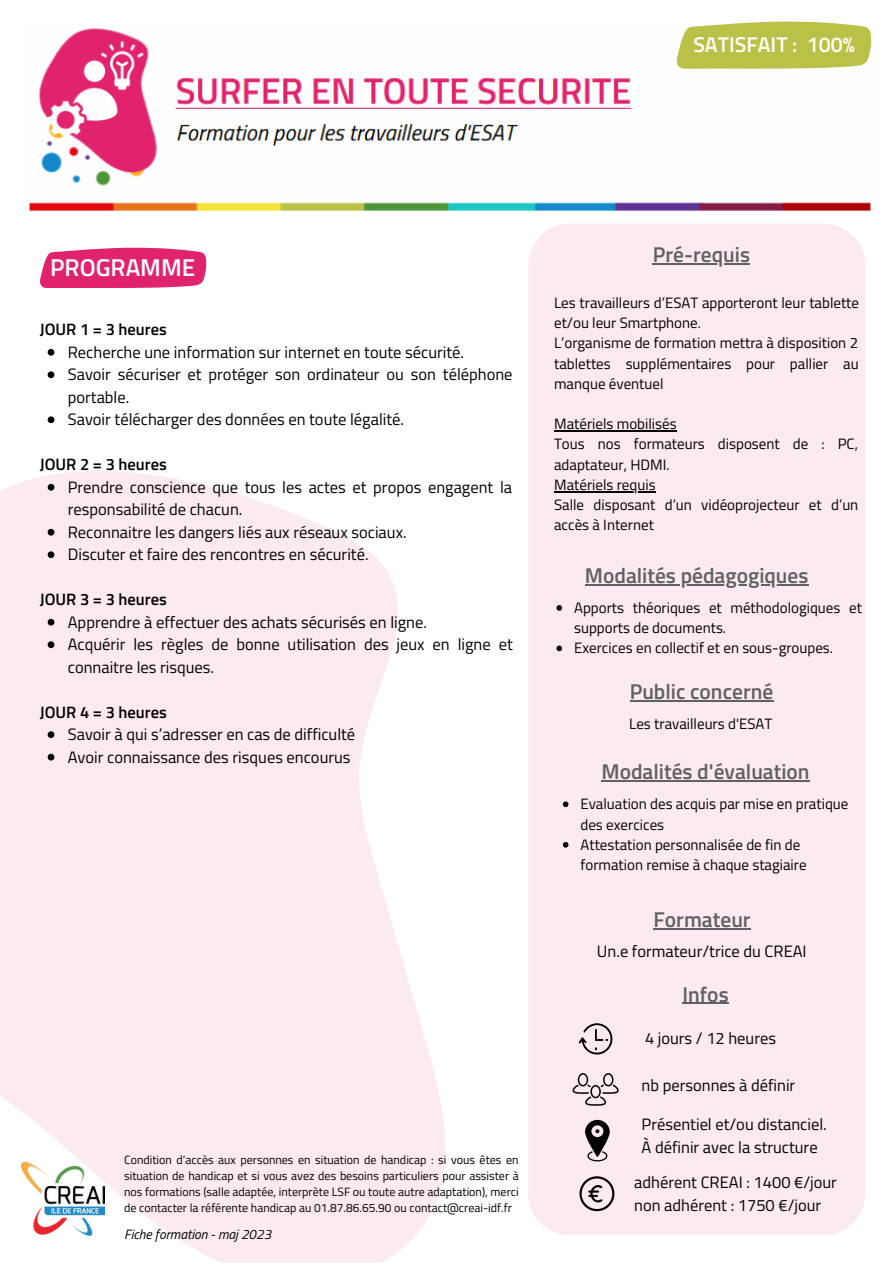
<style>
.page{position:relative;width:893px;height:1264px;background:#fff}
.page>*{position:absolute;margin:0;border:0;box-sizing:border-box;transform-origin:0 0}
.t1{font:600 24.45px "Titillium Web";color:#fff}
.t2{font:600 21.45px "Titillium Web";color:#5f6066}
.t3{font:600 21.45px "Titillium Web";color:#fff}
.t4{font:16.5px/22.5px "Titillium Web";color:#000}
.t5{font:600 16.5px "Titillium Web";color:#000}
.t6{font:15px/20.2px "Titillium Web";color:#000}
.t7{font:italic 13.5px "Titillium Web";color:#000}
.t8{font:12px/16px "Titillium Web";color:#000;text-align:justify}
</style>
<div class="page">
<svg style="left:0;top:418px;width:445px;height:844px;fill:#fceaf1"></svg>
<div style="left:528px;top:224px;width:337px;height:1011px;background:#fceaf1"></div>
<svg style="left:578px;top:1023px;width:34px;height:31px"></svg>
<svg style="left:572px;top:1073px;width:46px;height:32px"></svg>
<svg style="left:579px;top:1176px;width:35px;height:35px"></svg>
<svg style="left:585px;top:1119px;width:24px;height:42px"></svg>
<svg style="left:40px;top:248px;width:166px;height:39px;background:#e33278"></svg>
<svg style="left:48px;top:349px;width:6px;height:7px"></svg>
<svg style="left:48px;top:371px;width:6px;height:7px"></svg>
<svg style="left:48px;top:416px;width:6px;height:7px"></svg>
<svg style="left:48px;top:484px;width:6px;height:6px"></svg>
<svg style="left:48px;top:529px;width:6px;height:6px"></svg>
<svg style="left:48px;top:551px;width:6px;height:7px"></svg>
<svg style="left:48px;top:619px;width:6px;height:6px"></svg>
<svg style="left:48px;top:641px;width:6px;height:7px"></svg>
<svg style="left:48px;top:731px;width:6px;height:7px"></svg>
<svg style="left:48px;top:753px;width:6px;height:7px"></svg>
<img style="left:29px;top:28px;width:843px;height:183px">
<svg style="left:676px;top:22px;width:195px;height:47px;background:#bfc656"></svg>
<hr style="left:653px;top:263px;width:97px;height:1px;background:#5f6066">
<hr style="left:585px;top:584px;width:223px;height:1px;background:#5f6066">
<hr style="left:629px;top:700px;width:144px;height:1px;background:#5f6066">
<hr style="left:554px;top:430px;width:122px;height:1px;background:#000">
<hr style="left:554px;top:491px;width:101px;height:1px;background:#000">
<svg style="left:556px;top:605px;width:6px;height:5px"></svg>
<svg style="left:556px;top:645px;width:6px;height:6px"></svg>
<hr style="left:601px;top:780px;width:208px;height:1px;background:#5f6066">
<svg style="left:563px;top:801px;width:5px;height:6px"></svg>
<svg style="left:563px;top:842px;width:5px;height:5px"></svg>
<hr style="left:682px;top:1002px;width:46px;height:1px;background:#5f6066">
<hr style="left:653px;top:928px;width:97px;height:1px;background:#5f6066">
<img style="left:21px;top:1161px;width:83px;height:74px">
<h2 class="t3" style="left:693px;top:27px;width:163px">SATISFAIT : 100%</h2>
<h1 class="t1" style="left:50px;top:248px;width:147px">PROGRAMME</h1>
<p class="t5" style="left:40px;top:317px;width:129px">JOUR 1 = 3 heures</p>
<p class="t4" style="left:68px;top:340px;width:446px">Recherche une information sur internet en toute sécurité.<br>Savoir sécuriser et protéger son ordinateur ou son téléphone portable.<br>Savoir télécharger des données en toute légalité.</p>
<p class="t5" style="left:40px;top:451px;width:129px">JOUR 2 = 3 heures</p>
<p class="t4" style="left:68px;top:475px;width:446px">Prendre conscience que tous les actes et propos engagent la responsabilité de chacun.<br>Reconnaitre les dangers liés aux réseaux sociaux.<br>Discuter et faire des rencontres en sécurité.</p>
<p class="t5" style="left:40px;top:586px;width:129px">JOUR 3 = 3 heures</p>
<p class="t4" style="left:68px;top:610px;width:446px">Apprendre à effectuer des achats sécurisés en ligne.<br>Acquérir les règles de bonne utilisation des jeux en ligne et connaitre les risques.</p>
<p class="t5" style="left:40px;top:699px;width:129px">JOUR 4 = 3 heures</p>
<p class="t4" style="left:68px;top:723px;width:289px">Savoir à qui s’adresser en cas de difficulté<br>Avoir connaissance des risques encourus</p>
<p class="t8" style="left:124px;top:1151px;width:396px">Condition d’accès aux personnes en situation de handicap : si vous êtes en situation de handicap et si vous avez des besoins particuliers pour assister à nos formations (salle adaptée, interprète LSF ou toute autre adaptation), merci de contacter la référente handicap au 01.87.86.65.90 ou contact@creai-idf.fr</p>
<p class="t7" style="left:124px;top:1223px;width:149px">Fiche formation - maj 2023</p>
<h2 class="t2" style="left:653px;top:238px;width:99px">Pré-requis</h2>
<p class="t6" style="left:554px;top:292px;width:306px">Les travailleurs d’ESAT apporteront leur tablette et/ou leur Smartphone.<br>L’organisme de formation mettra à disposition 2 tablettes supplémentaires pour pallier au manque éventuel</p>
<p class="t6" style="left:554px;top:413px;width:306px">Matériels mobilisés<br>Tous nos formateurs disposent de : PC, adaptateur, HDMI.<br>Matériels requis<br>Salle disposant d’un vidéoprojecteur et d’un accès à Internet</p>
<h2 class="t2" style="left:585px;top:558px;width:225px">Modalités pédagogiques</h2>
<p class="t6" style="left:574px;top:597px;width:289px">Apports théoriques et méthodologiques et supports de documents.<br>Exercices en collectif et en sous-groupes.</p>
<h2 class="t2" style="left:629px;top:675px;width:145px">Public concerné</h2>
<p class="t6" style="left:629px;top:713px;width:145px">Les travailleurs d'ESAT</p>
<h2 class="t2" style="left:601px;top:754px;width:210px">Modalités d'évaluation</h2>
<p class="t6" style="left:580px;top:793px;width:269px">Evaluation des acquis par mise en pratique des exercices<br>Attestation personnalisée de fin de formation remise à chaque stagiaire</p>
<h2 class="t2" style="left:653px;top:902px;width:99px">Formateur</h2>
<p class="t4" style="left:597px;top:939px;width:211px">Un.e formateur/trice du CREAI</p>
<h2 class="t2" style="left:682px;top:977px;width:48px">Infos</h2>
<p class="t4" style="left:645px;top:1026px;width:132px">4 jours / 12 heures</p>
<p class="t4" style="left:641px;top:1073px;width:155px">nb personnes à définir</p>
<p class="t4" style="left:641px;top:1112px;width:187px">Présentiel et/ou distanciel.<br>À définir avec la structure</p>
<p class="t4" style="left:634px;top:1170px;width:204px">adhérent CREAI : 1400 €/jour non adhérent : 1750 €/jour</p>
</div>
